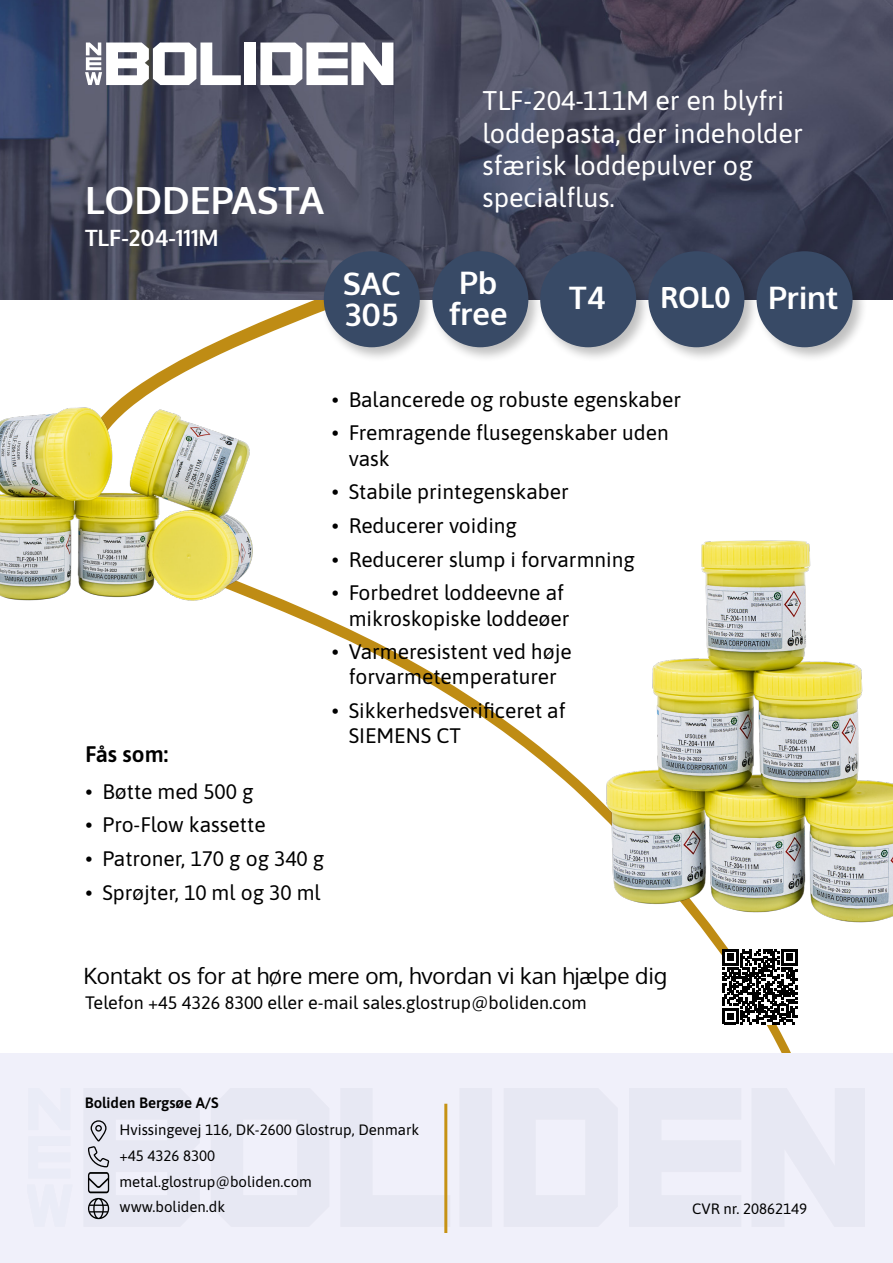
<style>
.page{position:relative;width:893px;height:1263px;background:#fff}
.page>*{position:absolute;margin:0;border:0;box-sizing:border-box;transform-origin:0 0}
.t1{font:700 37.5px "Oxygen";color:#fff}
.t2{font:700 31.05px/31px "Oxygen";color:#fff}
.t3{font:30px "Asap";color:#fff}
.t4{font:27px/32.4px "Asap";color:#fff}
.t5{font:22.5px "Oxygen";color:#000}
.t6{font:700 22.5px "Oxygen";color:#fff}
.t7{font:22.5px "Asap";color:#000}
.t8{font:21px/25.2px "Asap";color:#000}
.t9{font:18px "Asap";color:#000}
.t10{font:15px "Asap";color:#000}
</style>
<div class="page">
<svg style="left:128px;top:300px;width:670px;height:753px"></svg>
<img style="left:592px;top:521px;width:301px;height:419px">
<div style="left:0;top:1053px;width:893px;height:210px;background:#f0f0fa"></div>
<svg style="left:88px;top:1120px;width:21px;height:99px"></svg>
<hr style="left:444px;top:1104px;width:3px;height:129px;background:#c69214">
<img style="left:0;top:0;width:893px;height:300px">
<div style="left:244px;top:43px;width:12px;height:42px;background:#fff"></div>
<svg style="left:260px;top:43px;width:133px;height:42px"></svg>
<svg style="left:85px;top:43px;width:156px;height:42px"></svg>
<div style="left:321px;top:248px;width:547px;height:114px;background:#000;opacity:.25"></div>
<div style="left:324px;top:251px;width:96px;height:96px;background:#384a66;border-radius:50%"></div>
<div style="left:432px;top:251px;width:96px;height:96px;background:#384a66;border-radius:50%"></div>
<div style="left:540px;top:251px;width:96px;height:96px;background:#384a66;border-radius:50%"></div>
<div style="left:648px;top:251px;width:96px;height:96px;background:#384a66;border-radius:50%"></div>
<div style="left:757px;top:251px;width:96px;height:96px;background:#384a66;border-radius:50%"></div>
<img style="left:0;top:393px;width:263px;height:222px">
<svg style="left:722px;top:949px;width:75px;height:75px"></svg>
<p class="t1" style="left:85px;top:177px;width:240px">LODDEPASTA</p>
<p class="t6" style="left:85px;top:223px;width:135px">TLF-204-111M</p>
<p class="t4" style="left:483px;top:83px;width:322px">TLF-204-111M er en blyfri loddepasta, der indeholder sfærisk loddepulver og specialflus.</p>
<h2 class="t2" style="left:343px;top:269px;width:60px">SAC<br>305</h2>
<h2 class="t2" style="left:449px;top:268px;width:60px;text-align:center">Pb free</h2>
<h2 class="t2" style="left:569px;top:283px;width:38px">T4</h2>
<h2 class="t2" style="left:768px;top:283px;width:72px">Print</h2>
<p class="t3" style="left:660px;top:277px;width:72px">ROL0</p>
<p class="t7" style="left:85px;top:738px;width:85px">Fås som:</p>
<p class="t8" style="left:85px;top:778px;width:170px">• Bøtte med 500 g</p>
<p class="t8" style="left:85px;top:811px;width:182px">• Pro-Flow kassette</p>
<p class="t8" style="left:85px;top:845px;width:240px">• Patroner, 170 g og 340 g</p>
<p class="t8" style="left:85px;top:879px;width:237px">• Sprøjter, 10 ml og 30 ml</p>
<p class="t8" style="left:332px;top:385px;width:351px">• Balancerede og robuste egenskaber</p>
<p class="t8" style="left:349px;top:419px;width:321px;text-indent:-17px">• Fremragende flusegenskaber uden vask</p>
<p class="t8" style="left:332px;top:478px;width:239px">• Stabile printegenskaber</p>
<p class="t8" style="left:332px;top:512px;width:187px">• Reducerer voiding</p>
<p class="t8" style="left:332px;top:546px;width:305px">• Reducerer slump i forvarmning</p>
<p class="t8" style="left:332px;top:579px;width:239px;text-align:right">• Forbedret loddeevne af mikroskopiske loddeøer</p>
<p class="t8" style="left:332px;top:638px;width:242px;text-align:center">• Varmeresistent ved høje forvarmetemperaturer</p>
<p class="t8" style="left:349px;top:697px;width:218px;text-indent:-17px">• Sikkerhedsverificeret af<br>SIEMENS CT</p>
<p class="t5" style="left:83px;top:961px;width:585px">Kontakt os for at høre mere om, hvordan vi kan hjælpe dig</p>
<p class="t9" style="left:85px;top:990px;width:503px">Telefon +45 4326 8300 eller e-mail sales.glostrup@boliden.com</p>
<p class="t10" style="left:85px;top:1092px;width:136px">Boliden Bergsøe A/S</p>
<p class="t10" style="left:119px;top:1119px;width:301px">Hvissingevej 116, DK-2600 Glostrup, Denmark</p>
<p class="t10" style="left:119px;top:1145px;width:97px">+45 4326 8300</p>
<p class="t10" style="left:119px;top:1171px;width:194px">metal.glostrup@boliden.com</p>
<p class="t10" style="left:119px;top:1197px;width:107px">www.boliden.dk</p>
<p class="t10" style="left:692px;top:1199px;width:117px">CVR nr. 20862149</p>
</div>
